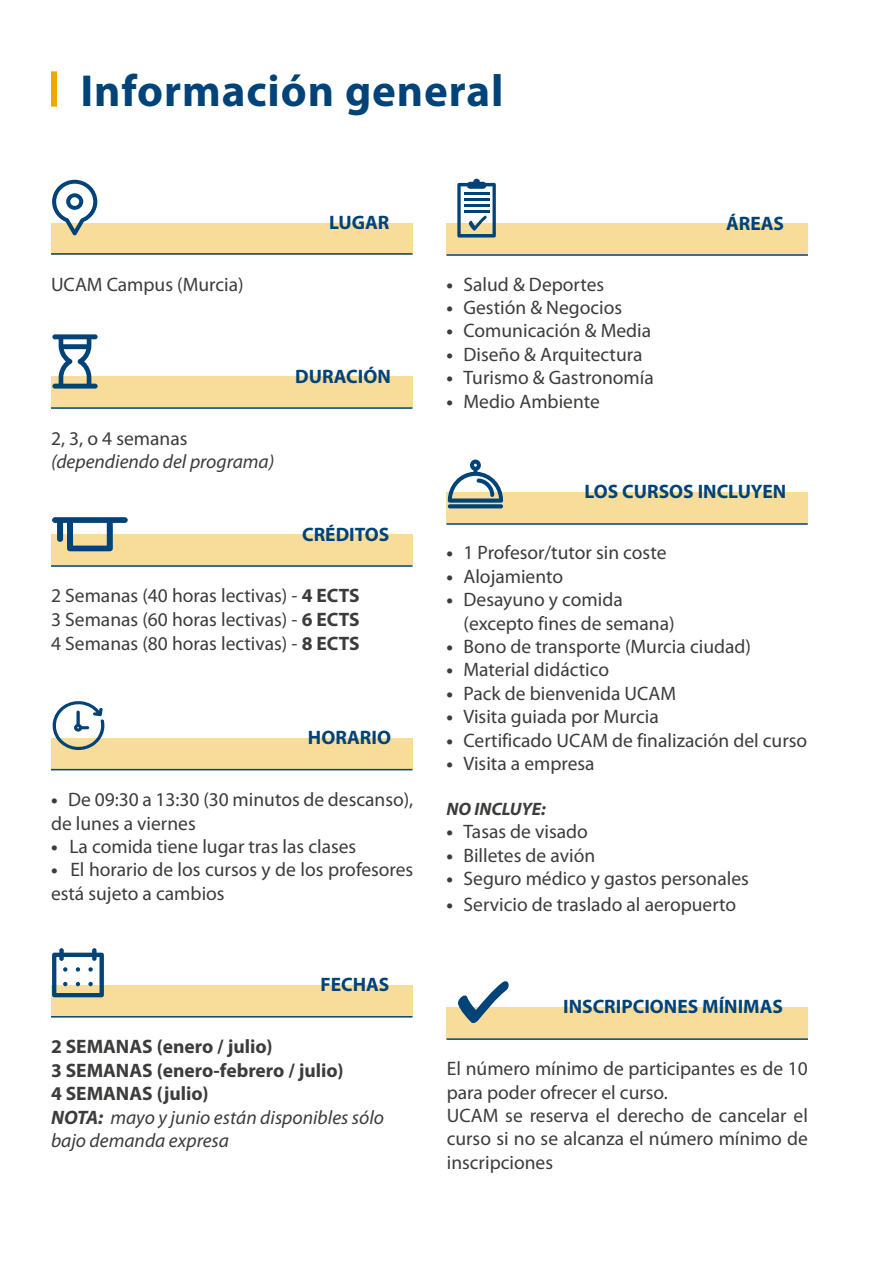
<style>
.page{position:relative;width:893px;height:1263px;background:#fff}
.page>*{position:absolute;margin:0;border:0;box-sizing:border-box;transform-origin:0 0}
.t1{font:700 45px "Myriad Pro";letter-spacing:.02em;color:#004379}
.t2{font:19.5px/23.4px "Myriad Pro";color:#3c3c3b}
.t3{font:700 19.5px/23.4px "Myriad Pro";color:#3c3c3b}
.t4{font:700 19.5px "Myriad Pro";color:#004379}
.t5{font:italic 19.5px "Myriad Pro";color:#3c3c3b}
.t6{font:italic 700 18px "Myriad Pro";color:#3c3c3b}
.s1{font-weight:700}
.s2{font-style:italic}
.s3{font-weight:400;font-style:italic}
</style>
<div class="page">
<div style="left:446px;top:1007px;width:362px;height:32px;background:#f8dc9a"></div>
<hr style="left:446px;top:1038px;width:362px;height:2px;background:#004379">
<div style="left:446px;top:492px;width:362px;height:32px;background:#f8dc9a"></div>
<hr style="left:446px;top:523px;width:362px;height:2px;background:#004379">
<div style="left:446px;top:223px;width:362px;height:32px;background:#f8dc9a"></div>
<hr style="left:446px;top:254px;width:362px;height:2px;background:#004379">
<div style="left:51px;top:985px;width:361px;height:32px;background:#f8dc9a"></div>
<hr style="left:51px;top:1016px;width:361px;height:1px;background:#004379">
<div style="left:51px;top:738px;width:361px;height:32px;background:#f8dc9a"></div>
<hr style="left:51px;top:769px;width:361px;height:1px;background:#004379">
<div style="left:51px;top:223px;width:361px;height:32px;background:#f8dc9a"></div>
<hr style="left:51px;top:253px;width:361px;height:2px;background:#004379">
<svg style="left:52px;top:948px;width:52px;height:49px"></svg>
<svg style="left:52px;top:180px;width:45px;height:55px"></svg>
<div style="left:51px;top:376px;width:361px;height:32px;background:#f8dc9a"></div>
<hr style="left:51px;top:407px;width:361px;height:2px;background:#004379">
<svg style="left:52px;top:334px;width:46px;height:55px"></svg>
<svg style="left:52px;top:701px;width:53px;height:49px"></svg>
<svg style="left:457px;top:179px;width:39px;height:59px"></svg>
<hr style="left:464px;top:192px;width:25px;height:3px;background:#004379">
<hr style="left:464px;top:198px;width:25px;height:3px;background:#004379">
<hr style="left:464px;top:204px;width:25px;height:3px;background:#004379">
<hr style="left:464px;top:210px;width:25px;height:3px;background:#004379">
<svg style="left:448px;top:459px;width:55px;height:49px"></svg>
<div style="left:51px;top:534px;width:361px;height:32px;background:#f8dc9a"></div>
<hr style="left:51px;top:565px;width:361px;height:2px;background:#004379">
<svg style="left:52px;top:517px;width:76px;height:34px"></svg>
<svg style="left:458px;top:981px;width:51px;height:43px"></svg>
<div style="left:51px;top:71px;width:6px;height:36px;background:#eea900"></div>
<h1 class="t1" style="left:80px;top:61px;width:424px">Información general</h1>
<p class="t2" style="left:51px;top:273px;width:194px">UCAM Campus (Murcia)</p>
<p class="t4" style="left:329px;top:210px;width:62px">LUGAR</p>
<p class="t2" style="left:51px;top:426px;width:138px">2, 3, o 4 semanas</p>
<p class="t5" style="left:51px;top:449px;width:225px">(dependiendo del programa)</p>
<p class="t4" style="left:295px;top:363px;width:97px">DURACIÓN</p>
<p class="t2" style="left:446px;top:272px;width:159px"><span class="s1">•</span> Salud &amp; Deportes</p>
<p class="t2" style="left:446px;top:295px;width:177px"><span class="s1">•</span> Gestión &amp; Negocios</p>
<p class="t2" style="left:446px;top:319px;width:206px"><span class="s1">•</span> Comunicación &amp; Media</p>
<p class="t2" style="left:446px;top:342px;width:197px"><span class="s1">•</span> Diseño &amp; Arquitectura</p>
<p class="t2" style="left:446px;top:366px;width:209px"><span class="s1">•</span> Turismo &amp; Gastronomía</p>
<p class="t2" style="left:446px;top:389px;width:155px"><span class="s1">•</span> Medio Ambiente</p>
<p class="t4" style="left:726px;top:210px;width:60px">ÁREAS</p>
<p class="t4" style="left:302px;top:522px;width:89px">CRÉDITOS</p>
<p class="t2" style="left:51px;top:584px;width:310px;text-align:justify">2 Semanas (40 horas lectivas) - <span class="s1">4 ECTS </span>3 Semanas (60 horas lectivas) - <span class="s1">6 ECTS </span>4 Semanas (80 horas lectivas) - <span class="s1">8 ECTS</span></p>
<p class="t4" style="left:308px;top:725px;width:85px">HORARIO</p>
<p class="t2" style="left:51px;top:787px;width:364px"><span class="s1">•</span> De 09:30 a 13:30 (30 minutos de descanso), de lunes a viernes</p>
<p class="t2" style="left:51px;top:834px;width:307px"><span class="s1">•</span> La comida tiene lugar tras las clases</p>
<p class="t2" style="left:51px;top:858px;width:364px"><span class="s1">•</span> El horario de los cursos y de los profesores está sujeto a cambios</p>
<p class="t4" style="left:320px;top:972px;width:71px">FECHAS</p>
<p class="t3" style="left:51px;top:1034px;width:335px">2 SEMANAS (enero / julio)<br>3 SEMANAS (enero-febrero / julio)<br>4 SEMANAS (julio)<br><span class="s2">NOTA:</span> <span class="s3">mayo y junio están disponibles sólo bajo demanda expresa</span></p>
<p class="t4" style="left:585px;top:479px;width:203px">LOS CURSOS INCLUYEN</p>
<p class="t2" style="left:446px;top:541px;width:221px"><span class="s1">•</span> 1 Profesor/tutor sin coste</p>
<p class="t2" style="left:446px;top:564px;width:118px"><span class="s1">•</span> Alojamiento</p>
<p class="t2" style="left:463px;top:588px;width:213px;text-indent:-17px"><span class="s1">•</span> Desayuno y comida (excepto fines de semana)</p>
<p class="t2" style="left:446px;top:634px;width:306px"><span class="s1">•</span> Bono de transporte (Murcia ciudad)</p>
<p class="t2" style="left:446px;top:658px;width:164px"><span class="s1">•</span> Material didáctico</p>
<p class="t2" style="left:446px;top:681px;width:231px"><span class="s1">•</span> Pack de bienvenida UCAM</p>
<p class="t2" style="left:446px;top:705px;width:214px"><span class="s1">•</span> Visita guiada por Murcia</p>
<p class="t2" style="left:446px;top:728px;width:362px"><span class="s1">•</span> Certificado UCAM de finalización del curso</p>
<p class="t2" style="left:446px;top:751px;width:150px"><span class="s1">•</span> Visita a empresa</p>
<p class="t6" style="left:446px;top:797px;width:101px">NO INCLUYE:</p>
<p class="t2" style="left:446px;top:820px;width:143px"><span class="s1">•</span> Tasas de visado</p>
<p class="t2" style="left:446px;top:843px;width:150px"><span class="s1">•</span> Billetes de avión</p>
<p class="t2" style="left:446px;top:867px;width:304px"><span class="s1">•</span> Seguro médico y gastos personales</p>
<p class="t2" style="left:446px;top:892px;width:291px"><span class="s1">•</span> Servicio de traslado al aeropuerto</p>
<p class="t4" style="left:563px;top:994px;width:221px">INSCRIPCIONES MÍNIMAS</p>
<p class="t2" style="left:447px;top:1056px;width:363px">El número mínimo de participantes es de 10 para poder ofrecer el curso.<br>UCAM se reserva el derecho de cancelar el curso si no se alcanza el número mínimo de inscripciones</p>
</div>
